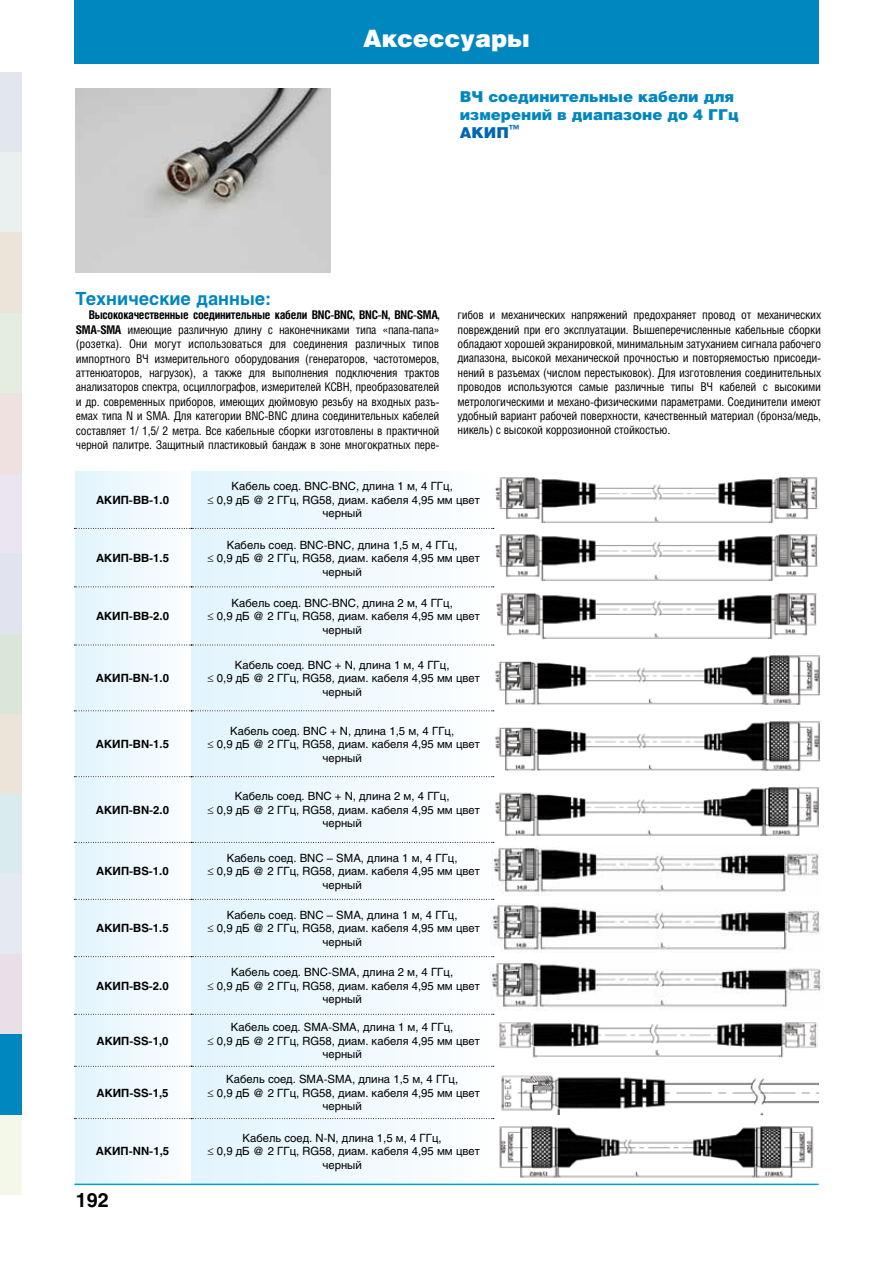
<style>
.page{position:relative;width:893px;height:1263px;background:#fff}
.page>*{position:absolute;margin:0;border:0;box-sizing:border-box;transform-origin:0 0}
.t1{font:24px "Helios Black C";color:#fff}
.t2{font:700 19.5px "Helios C";color:#000}
.t3{font:700 18px "Helios C";color:#0087bf}
.t4{font:15px/18px "Helios Black C";color:#0087bf}
.t5{font:12px/14.4px "Helios Cond C";letter-spacing:-.02em;color:#000;text-align:justify}
.t6{font:11.25px/13.5px "Helios C";color:#000;text-align:center}
.t7{font:700 11.25px "Helios C";color:#000}
.s1{color:#0066b3}
.s2{font-weight:700}
</style>
<div class="page">
<div style="left:0;top:73px;width:21px;height:80px;background:#e2e7ed"></div>
<div style="left:0;top:153px;width:21px;height:80px;background:#eaefef"></div>
<div style="left:0;top:1114px;width:21px;height:80px;background:#f3f8e8"></div>
<div style="left:0;top:794px;width:21px;height:80px;background:#daebf0"></div>
<div style="left:0;top:473px;width:21px;height:80px;background:#ebe4f1"></div>
<div style="left:0;top:713px;width:21px;height:81px;background:#ece3d9"></div>
<div style="left:0;top:393px;width:21px;height:80px;background:#eee1df"></div>
<div style="left:0;top:954px;width:21px;height:80px;background:#eadfe8"></div>
<div style="left:0;top:633px;width:21px;height:80px;background:#dbe6da"></div>
<div style="left:0;top:313px;width:21px;height:80px;background:#e5ede0"></div>
<div style="left:0;top:874px;width:21px;height:80px;background:#e5eaf2"></div>
<div style="left:0;top:553px;width:21px;height:80px;background:#e1e3ee"></div>
<div style="left:0;top:233px;width:21px;height:80px;background:#ece3d9"></div>
<div style="left:76px;top:472px;width:115px;height:712px;background:linear-gradient(to right,#e1f4fd,#fcfeff)"></div>
<div style="left:191px;top:472px;width:302px;height:712px;background:linear-gradient(to right,#e1f4fd,#fcfeff)"></div>
<div style="left:0;top:1034px;width:21px;height:80px;background:#0087bf"></div>
<div style="left:74px;top:0;width:745px;height:64px;background:#0087bf"></div>
<hr style="left:74px;top:1183px;width:745px;height:2px;background:#009edb">
<img style="left:76px;top:89px;width:254px;height:183px">
<svg style="left:74px;top:528px;width:420px;height:1px"></svg>
<svg style="left:74px;top:586px;width:420px;height:1px"></svg>
<svg style="left:74px;top:645px;width:420px;height:1px"></svg>
<svg style="left:74px;top:710px;width:420px;height:1px"></svg>
<svg style="left:74px;top:776px;width:420px;height:1px"></svg>
<svg style="left:74px;top:842px;width:420px;height:1px"></svg>
<svg style="left:74px;top:899px;width:420px;height:1px"></svg>
<svg style="left:74px;top:956px;width:420px;height:1px"></svg>
<svg style="left:74px;top:1014px;width:420px;height:1px"></svg>
<svg style="left:74px;top:1066px;width:420px;height:1px"></svg>
<svg style="left:74px;top:1118px;width:420px;height:1px"></svg>
<img style="left:495px;top:477px;width:323px;height:47px">
<img style="left:495px;top:534px;width:323px;height:48px">
<img style="left:496px;top:593px;width:321px;height:47px">
<img style="left:491px;top:651px;width:330px;height:53px">
<img style="left:491px;top:717px;width:330px;height:53px">
<img style="left:492px;top:783px;width:327px;height:53px">
<img style="left:491px;top:847px;width:328px;height:48px">
<img style="left:490px;top:903px;width:330px;height:49px">
<img style="left:489px;top:961px;width:334px;height:49px">
<img style="left:499px;top:1022px;width:318px;height:36px">
<img style="left:501px;top:1075px;width:317px;height:39px">
<img style="left:499px;top:1126px;width:315px;height:52px">
<h1 class="t1" style="left:363px;top:24px;width:168px">Аксессуары</h1>
<h3 class="t3" style="left:75px;top:288px;width:197px">Технические данные:</h3>
<p class="t4" style="left:460px;top:87px;width:280px">ВЧ соединительные кабели для измерений в диапазоне до 4 ГГц<br><span class="s1">АКИП</span><sup>™</sup></p>
<p class="t5" style="left:76px;top:308px;width:365px;text-indent:13px"><span class="s2">Высококачественные соединительные кабели BNC-BNC, BNC-N, BNC-SMA, SMA-SMA</span> имеющие различную длину с наконечниками типа «папа-папа» (розетка). Они могут использоваться для соединения различных типов импортного ВЧ измерительного оборудования (генераторов, частотомеров, аттенюаторов, нагрузок), а также для выполнения подключения трактов анализаторов спектра, осциллографов, измерителей КСВН, преобразователей и др. современных приборов, имеющих дюймовую резьбу на входных разъ&shy;емах типа N и SMA. Для категории BNC-BNC длина соединительных кабелей составляет 1/ 1,5/ 2 метра. Все кабельные сборки изготовлены в практичной черной палитре. Защитный пластиковый бандаж в зоне многократных пере-</p>
<p class="t5" style="left:457px;top:308px;width:365px">гибов и механических напряжений предохраняет провод от механических повреждений при его эксплуатации. Вышеперечисленные кабельные сборки обладают хорошей экранировкой, минимальным затуханием сигнала рабочего диапазона, высокой механической прочностью и повторяемостью присоеди&shy;нений в разъемах (числом перестыковок). Для изготовления соединительных проводов используются самые различные типы ВЧ кабелей с высокими метрологическими и механо-физическими параметрами. Соединители имеют удобный вариант рабочей поверхности, качественный материал (бронза/медь, никель) с высокой коррозионной стойкостью.</p>
<p class="t7" style="left:96px;top:493px;width:74px">АКИП-BB-1.0</p>
<p class="t7" style="left:96px;top:551px;width:74px">АКИП-BB-1.5</p>
<p class="t7" style="left:96px;top:610px;width:74px">АКИП-BB-2.0</p>
<p class="t7" style="left:96px;top:672px;width:75px">АКИП-BN-1.0</p>
<p class="t7" style="left:96px;top:738px;width:75px">АКИП-BN-1.5</p>
<p class="t7" style="left:96px;top:803px;width:75px">АКИП-BN-2.0</p>
<p class="t7" style="left:96px;top:865px;width:74px">АКИП-BS-1.0</p>
<p class="t7" style="left:96px;top:922px;width:74px">АКИП-BS-1.5</p>
<p class="t7" style="left:96px;top:979px;width:74px">АКИП-BS-2.0</p>
<p class="t7" style="left:97px;top:1034px;width:73px">АКИП-SS-1,0</p>
<p class="t7" style="left:97px;top:1086px;width:73px">АКИП-SS-1,5</p>
<p class="t7" style="left:96px;top:1145px;width:75px">АКИП-NN-1,5</p>
<h2 class="t2" style="left:76px;top:1188px;width:34px">192</h2>
<p class="t6" style="left:208px;top:480px;width:274px">Кабель соед. BNC-BNC, длина 1 м, 4 ГГц,<br>≤ 0,9 дБ @ 2 ГГц, RG58, диам. кабеля 4,95 мм цвет черный</p>
<p class="t6" style="left:208px;top:538px;width:274px">Кабель соед. BNC-BNC, длина 1,5 м, 4 ГГц,<br>≤ 0,9 дБ @ 2 ГГц, RG58, диам. кабеля 4,95 мм цвет черный</p>
<p class="t6" style="left:208px;top:596px;width:274px">Кабель соед. BNC-BNC, длина 2 м, 4 ГГц,<br>≤ 0,9 дБ @ 2 ГГц, RG58, диам. кабеля 4,95 мм цвет черный</p>
<p class="t6" style="left:208px;top:658px;width:274px">Кабель соед. BNC + N, длина 1 м, 4 ГГц,<br>≤ 0,9 дБ @ 2 ГГц, RG58, диам. кабеля 4,95 мм цвет черный</p>
<p class="t6" style="left:208px;top:724px;width:274px">Кабель соед. BNC + N, длина 1,5 м, 4 ГГц,<br>≤ 0,9 дБ @ 2 ГГц, RG58, диам. кабеля 4,95 мм цвет черный</p>
<p class="t6" style="left:208px;top:789px;width:274px">Кабель соед. BNC + N, длина 2 м, 4 ГГц,<br>≤ 0,9 дБ @ 2 ГГц, RG58, диам. кабеля 4,95 мм цвет черный</p>
<p class="t6" style="left:208px;top:851px;width:274px">Кабель соед. BNC – SMA, длина 1 м, 4 ГГц,<br>≤ 0,9 дБ @ 2 ГГц, RG58, диам. кабеля 4,95 мм цвет черный</p>
<p class="t6" style="left:208px;top:908px;width:274px">Кабель соед. BNC – SMA, длина 1 м, 4 ГГц,<br>≤ 0,9 дБ @ 2 ГГц, RG58, диам. кабеля 4,95 мм цвет черный</p>
<p class="t6" style="left:208px;top:965px;width:274px">Кабель соед. BNC-SMA, длина 2 м, 4 ГГц,<br>≤ 0,9 дБ @ 2 ГГц, RG58, диам. кабеля 4,95 мм цвет черный</p>
<p class="t6" style="left:208px;top:1020px;width:274px">Кабель соед. SMA-SMA, длина 1 м, 4 ГГц,<br>≤ 0,9 дБ @ 2 ГГц, RG58, диам. кабеля 4,95 мм цвет черный</p>
<p class="t6" style="left:208px;top:1072px;width:274px">Кабель соед. SMA-SMA, длина 1,5 м, 4 ГГц,<br>≤ 0,9 дБ @ 2 ГГц, RG58, диам. кабеля 4,95 мм цвет черный</p>
<p class="t6" style="left:208px;top:1131px;width:274px">Кабель соед. N-N, длина 1,5 м, 4 ГГц,<br>≤ 0,9 дБ @ 2 ГГц, RG58, диам. кабеля 4,95 мм цвет черный</p>
</div>
